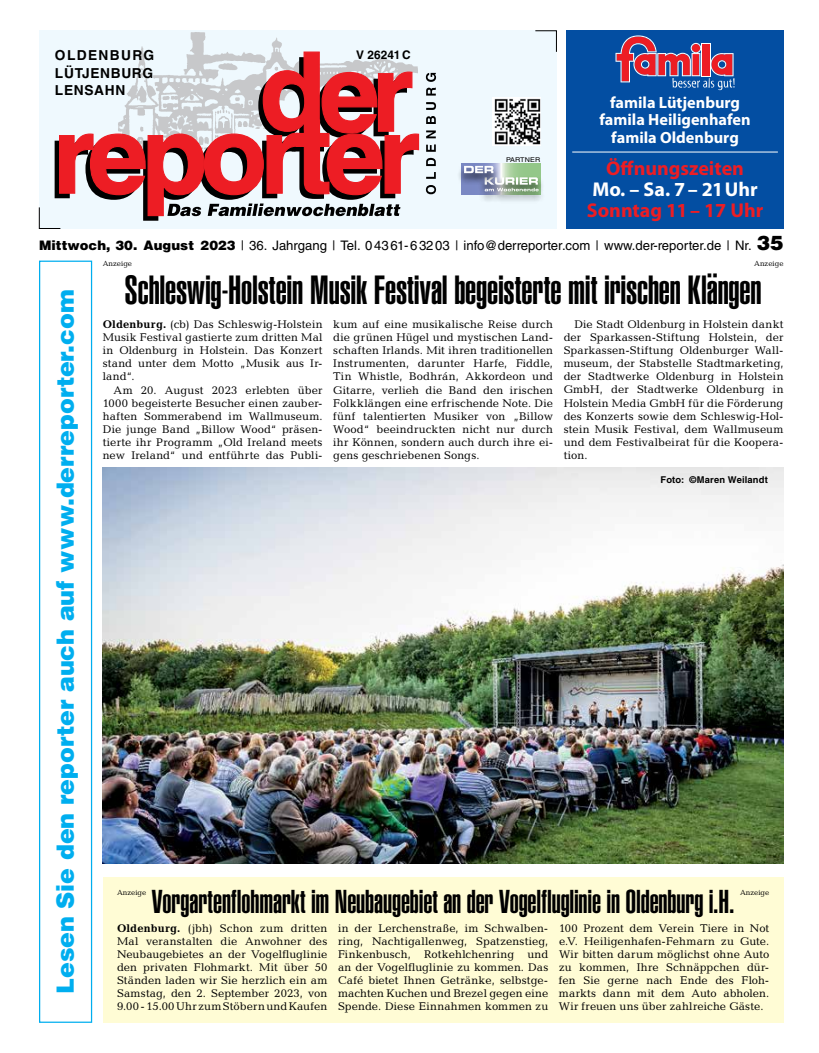
<style>
.page{position:relative;width:819px;height:1053px;background:#fff}
.page>*{position:absolute;margin:0;border:0;box-sizing:border-box;transform-origin:0 0}
.t1{font:40px "Helvetica LT Std Ultra Comp";letter-spacing:-.005em;color:#000}
.t2{font:32.5px "Helvetica LT Std Ultra Comp";letter-spacing:-.005em;color:#000}
.t3{font:900 23.75px "Helvetica LT Std";letter-spacing:-.005em;color:#00aeef}
.t4{font:700 20px/21.2px "Myriad Pro";color:#ed1d24;text-align:center}
.t5{font:700 16.25px/17.5px "Myriad Pro";color:#fff;text-align:center}
.t6{font:700 13.75px/17.5px "Helvetica LT Std";letter-spacing:.05em;color:#000}
.t7{font:700 13.75px "Helvetica LT Std";letter-spacing:.1em;color:#000}
.t8{font:13.12px "Helvetica LT Std";color:#000}
.t9{font:700 11.88px "Helvetica LT Std";color:#000}
.t10{font:11.25px/13.1px "Candida Std";letter-spacing:.01em;color:#000;text-align:justify}
.t11{font:700 9.38px "Helvetica LT Std";letter-spacing:.015em;color:#000}
.t12{font:7.5px "Candida Std";color:#000}
.t13{font:6.5px "Helvetica LT Std";letter-spacing:.02em;color:#000;scale:1.1 1}
.s1{color:#fff}
.s2{font-weight:900}
.s3{font-weight:900;font-size:20px}
.s4{font-weight:700}
</style>
<div class="page">
<div style="left:39px;top:260px;width:53px;height:762px;border:1px solid #00aeef"></div>
<div style="left:39px;top:30px;width:517px;height:199px;background:#eff9fe"></div>
<svg style="left:535px;top:30px;width:21px;height:22px"></svg>
<img style="left:141px;top:32px;width:141px;height:19px">
<svg style="left:426px;top:185px;width:10px;height:9px"></svg>
<svg style="left:426px;top:172px;width:10px;height:7px"></svg>
<svg style="left:426px;top:158px;width:10px;height:8px"></svg>
<svg style="left:426px;top:144px;width:10px;height:8px"></svg>
<svg style="left:426px;top:130px;width:10px;height:8px"></svg>
<svg style="left:426px;top:116px;width:10px;height:8px"></svg>
<svg style="left:426px;top:102px;width:10px;height:8px"></svg>
<svg style="left:426px;top:73px;width:10px;height:23px"></svg>
<svg style="left:39px;top:51px;width:380px;height:178px"></svg>
<svg style="left:461px;top:164px;width:79px;height:30px"></svg>
<div style="left:478px;top:176px;width:66px;height:21px;background:#000;opacity:.75"></div>
<div style="left:457px;top:164px;width:43px;height:21px;background:#000;opacity:.75"></div>
<div style="left:478px;top:187px;width:67px;height:16px;background:#000;opacity:.75"></div>
<svg style="left:464px;top:166px;width:74px;height:25px;background:#a1b3b2"></svg>
<img style="left:492px;top:97px;width:48px;height:48px">
<div style="left:103px;top:876px;width:680px;height:146px;background:#fffcd5"></div>
<div style="left:566px;top:30px;width:217px;height:199px;background:#034ea2"></div>
<svg style="left:615px;top:35px;width:119px;height:55px"></svg>
<hr style="left:572px;top:151px;width:205px;height:1px;background:#fff">
<img style="left:103px;top:468px;width:680px;height:395px">
<p class="t7" style="left:55px;top:47px;width:101px">OLDENBURG</p>
<p class="t9" style="left:356px;top:47px;width:56px">V 26241C</p>
<p class="t6" style="left:55px;top:64px;width:100px">LÜTJENBURG<br>LENSAHN</p>
<p class="t13" style="left:506px;top:155px;width:33px">PARTNER</p>
<p class="t5" style="left:599px;top:94px;width:153px">famila Lütjenburg famila Heiligenhafen famila Oldenburg</p>
<p class="t4" style="left:586px;top:158px;width:178px">Öffnungszeiten<br><span class="s1">Mo. – Sa. 7 – 21 Uhr<br></span>Sonntag 11 – 17 Uhr</p>
<p class="t8" style="left:39px;top:238px;width:746px"><span class="s2">Mittwoch, 30. August 2023</span> | 36. Jahrgang | Tel. 04361-63203 | info@derreporter.com | www.der-reporter.de | Nr. <span class="s3">35</span></p>
<h3 class="t3" style="left:50px;top:993px;width:705px;rotate:-90deg">Lesen Sie den reporter auch auf www.derreporter.com</h3>
<p class="t12" style="left:103px;top:259px;width:31px">Anzeige</p>
<p class="t12" style="left:754px;top:259px;width:31px">Anzeige</p>
<p class="t1" style="left:125px;top:266px;width:638px">Schleswig-Holstein Musik Festival begeisterte mit irischen Klängen</p>
<p class="t10" style="left:333px;top:317px;width:221px">kum auf eine musikalische Reise durch die grünen Hügel und mystischen Land&shy;schaften Irlands. Mit ihren traditionellen Instrumenten, darunter Harfe, Fiddle, Tin Whistle, Bodhrán, Akkordeon und Gitarre, verlieh die Band den irischen Folkklängen eine erfrischende Note. Die fünf talentierten Musiker von „Billow Wood“ beeindruckten nicht nur durch ihr Können, sondern auch durch ihre ei&shy;gens geschriebenen Songs.</p>
<p class="t10" style="left:563px;top:317px;width:221px;text-indent:11px">Die Stadt Oldenburg in Holstein dankt der Sparkassen-Stiftung Holstein, der Sparkassen-Stiftung Oldenburger Wall&shy;museum, der Stabstelle Stadtmarketing, der Stadtwerke Oldenburg in Holstein GmbH, der Stadtwerke Oldenburg in Holstein Media GmbH für die Förderung des Konzerts sowie dem Schleswig-Hol&shy;stein Musik Festival, dem Wallmuseum und dem Festivalbeirat für die Koopera&shy;tion.</p>
<p class="t10" style="left:103px;top:318px;width:221px"><span class="s4">Oldenburg.</span> (cb) Das Schleswig-Holstein</p>
<p class="t10" style="left:103px;top:331px;width:221px">Musik Festival gastierte zum dritten Mal</p>
<p class="t10" style="left:103px;top:344px;width:221px">in Oldenburg in Holstein. Das Konzert</p>
<p class="t10" style="left:103px;top:357px;width:221px">stand unter dem Motto „Musik aus Ir-</p>
<p class="t10" style="left:103px;top:370px;width:33px">land“.</p>
<p class="t10" style="left:113px;top:383px;width:211px">Am 20. August 2023 erlebten über</p>
<p class="t10" style="left:103px;top:396px;width:221px">1000 begeisterte Besucher einen zauber-</p>
<p class="t10" style="left:103px;top:409px;width:221px">haften Sommerabend im Wallmuseum.</p>
<p class="t10" style="left:103px;top:422px;width:221px">Die junge Band „Billow Wood“ präsen-</p>
<p class="t10" style="left:103px;top:435px;width:221px">tierte ihr Programm „Old Ireland meets</p>
<p class="t10" style="left:103px;top:448px;width:221px">new Ireland“ und entführte das Publi-</p>
<p class="t11" style="left:660px;top:474px;width:109px">Foto: ©Maren Weilandt</p>
<p class="t2" style="left:152px;top:883px;width:584px">Vorgartenflohmarkt im Neubaugebiet an der Vogelfluglinie in Oldenburg i.H.</p>
<p class="t10" style="left:117px;top:921px;width:212px"><span class="s4">Oldenburg.</span> (jbh) Schon zum dritten Mal veranstalten die Anwohner des Neubaugebietes an der Vogelfluglinie den privaten Flohmarkt. Mit über 50<br>Ständen laden wir Sie herzlich ein am Samstag, den 2. September 2023, von 9.00 - 15.00 Uhr zum Stöbern und Kaufen</p>
<p class="t10" style="left:338px;top:921px;width:212px">in der Lerchenstraße, im Schwalben&shy;ring, Nachtigallenweg, Spatzenstieg, Finkenbusch, Rotkehlchenring und an der Vogelfluglinie zu kommen. Das Café bietet Ihnen Getränke, selbstge&shy;machten Kuchen und Brezel gegen eine Spende. Diese Einnahmen kommen zu</p>
<p class="t10" style="left:559px;top:921px;width:212px">100 Prozent dem Verein Tiere in Not e.V. Heiligenhafen-Fehmarn zu Gute.<br>Wir bitten darum möglichst ohne Auto zu kommen, Ihre Schnäppchen dür&shy;fen Sie gerne nach Ende des Floh&shy;markts dann mit dem Auto abholen.<br>Wir freuen uns über zahlreiche Gäste.</p>
<p class="t12" style="left:117px;top:888px;width:31px">Anzeige</p>
<p class="t12" style="left:740px;top:888px;width:31px">Anzeige</p>
</div>
